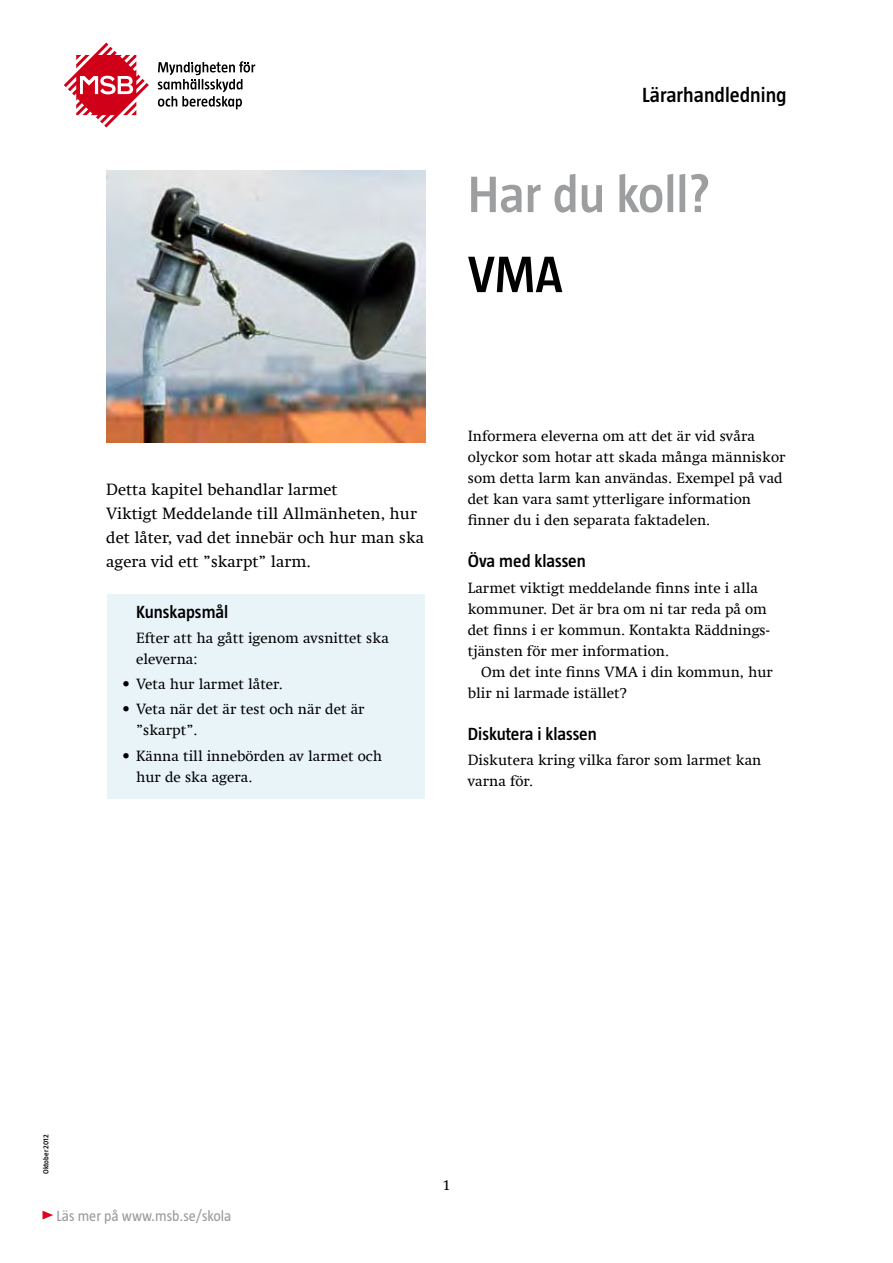
<style>
.page{position:relative;width:893px;height:1263px;background:#fff}
.page>*{position:absolute;margin:0;border:0;box-sizing:border-box;transform-origin:0 0}
.t1{font:600 52.5px "Taz";color:#9c9e9f}
.t2{font:600 52.5px "Taz";color:#000}
.t3{font:600 21px "Taz";color:#000}
.t4{font:600 18px "Taz";color:#000}
.t5{font:16.5px/24px "Swift Com";color:#000}
.t6{font:15px/21px "Swift Com";color:#000}
.t7{font:15px "Taz";color:#9c9e9f}
.t8{font:600 7.5px "Taz";color:#000}
</style>
<div class="page">
<svg style="left:43px;top:1211px;width:10px;height:8px"></svg>
<svg style="left:64px;top:43px;width:85px;height:85px"></svg>
<svg style="left:158px;top:61px;width:97px;height:48px"></svg>
<div style="left:107px;top:594px;width:317px;height:204px;background:#e9f4f9"></div>
<img style="left:106px;top:170px;width:319px;height:272px">
<h2 class="t3" style="left:642px;top:83px;width:146px">Lärarhandledning</h2>
<h1 class="t1" style="left:468px;top:165px;width:244px">Har du koll?</h1>
<h1 class="t2" style="left:468px;top:245px;width:97px">VMA</h1>
<p class="t5" style="left:106px;top:478px;width:319px">Detta kapitel behandlar larmet<br>Viktigt Meddelande till Allmänheten, hur det låter, vad det innebär och hur man ska agera vid ett ”skarpt” larm.</p>
<p class="t4" style="left:136px;top:601px;width:94px">Kunskapsmål</p>
<p class="t6" style="left:136px;top:627px;width:254px">Efter att ha gått igenom avsnittet ska eleverna:</p>
<p class="t6" style="left:123px;top:674px;width:162px">• Veta hur larmet låter.</p>
<p class="t6" style="left:136px;top:699px;width:230px;text-indent:-13px">• Veta när det är test och när det är ”skarpt”.</p>
<p class="t6" style="left:136px;top:745px;width:248px;text-indent:-14px">• Känna till innebörden av larmet och hur de ska agera.</p>
<p class="t6" style="left:468px;top:426px;width:319px">Informera eleverna om att det är vid svåra olyckor som hotar att skada många människor som detta larm kan användas. Exempel på vad det kan vara samt ytterligare information finner du i den separata faktadelen.</p>
<p class="t4" style="left:468px;top:551px;width:120px">Öva med klassen</p>
<p class="t6" style="left:468px;top:577px;width:304px">Larmet viktigt meddelande finns inte i alla kommuner. Det är bra om ni tar reda på om det finns i er kommun. Kontakta Räddnings&shy;tjänsten för mer information.</p>
<p class="t6" style="left:468px;top:661px;width:307px;text-indent:14px">Om det inte finns VMA i din kommun, hur blir ni larmade istället?</p>
<p class="t4" style="left:468px;top:723px;width:131px">Diskutera i klassen</p>
<p class="t6" style="left:468px;top:749px;width:295px">Diskutera kring vilka faror som larmet kan varna för.</p>
<p class="t8" style="left:42px;top:1174px;width:41px;rotate:-90deg">Oktober 2012</p>
<p class="t7" style="left:56px;top:1207px;width:177px">Läs mer på www.msb.se/skola</p>
<p class="t6" style="left:442px;top:1175px;width:10px">1</p>
</div>
